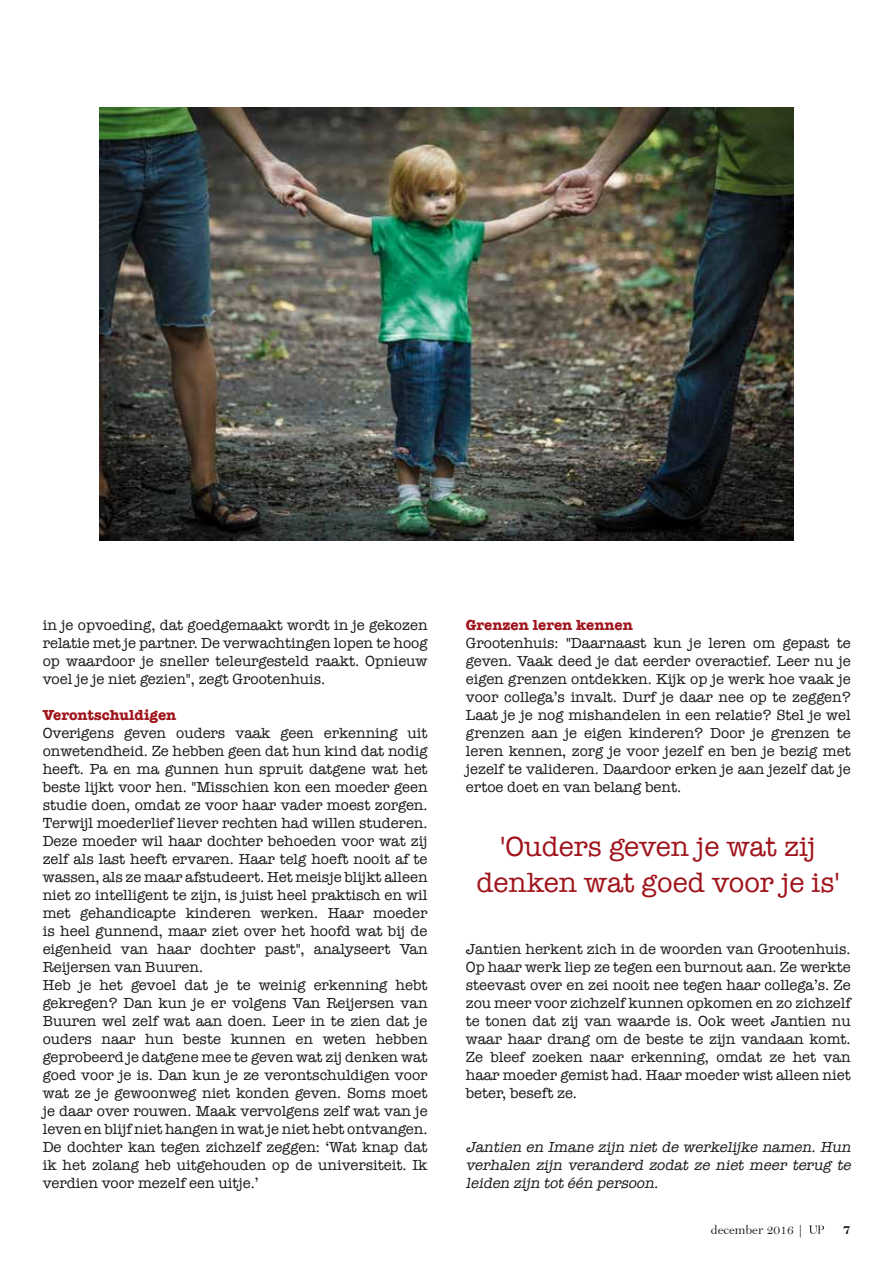
<style>
.page{position:relative;width:893px;height:1263px;background:#fff}
.page>*{position:absolute;margin:0;border:0;box-sizing:border-box;transform-origin:0 0}
.t1{font:28.5px/36px "American Typewriter";color:#a0141c;text-align:center}
.t2{font:15px/18px "American Typewriter";color:#1a171c;text-align:justify}
.t3{font:italic 15px/18px "American Typewriter";color:#1a171c;text-align:justify}
.t4{font:700 15px "American Typewriter";color:#a0141c}
.t5{font:15px "Bell MT Bold";color:#1a171c}
.t6{font:13.5px "Bell";color:#1a171c}
</style>
<div class="page">
<svg style="left:809px;top:1225px;width:15px;height:8px"></svg>
<img style="left:100px;top:108px;width:693px;height:432px">
<p class="t2" style="left:43px;top:616px;width:386px">in je opvoeding, dat goedgemaakt wordt in je gekozen relatie met je partner. De verwachtingen lopen te hoog op waardoor je sneller teleurgesteld raakt. Opnieuw voel je je niet gezien", zegt Grootenhuis.</p>
<p class="t4" style="left:43px;top:702px;width:135px">Verontschuldigen</p>
<p class="t2" style="left:43px;top:724px;width:386px;text-align:left">Overigens geven ouders vaak geen erkenning uit onwetendheid. Ze hebben geen dat hun kind dat nodig heeft. Pa en ma gunnen hun spruit datgene wat het beste lijkt voor hen. "Misschien kon een moeder geen studie doen, omdat ze voor haar vader moest zorgen.<br>Terwijl moederlief liever rechten had willen studeren.<br>Deze moeder wil haar dochter behoeden voor wat zij zelf als last heeft ervaren. Haar telg hoeft nooit af te wassen, als ze maar afstudeert. Het meisje blijkt alleen niet zo intelligent te zijn, is juist heel praktisch en wil met gehandicapte kinderen werken. Haar moeder is heel gunnend, maar ziet over het hoofd wat bij de eigenheid van haar dochter past", analyseert Van Reijersen van Buuren.<br>Heb je het gevoel dat je te weinig erkenning hebt gekregen? Dan kun je er volgens Van Reijersen van Buuren wel zelf wat aan doen. Leer in te zien dat je ouders naar hun beste kunnen en weten hebben geprobeerd je datgene mee te geven wat zij denken wat goed voor je is. Dan kun je ze verontschuldigen voor wat ze je gewoonweg niet konden geven. Soms moet je daar over rouwen. Maak vervolgens zelf wat van je leven en blijf niet hangen in wat je niet hebt ontvangen.<br>De dochter kan tegen zichzelf zeggen: ‘Wat knap dat ik het zolang heb uitgehouden op de universiteit. Ik verdien voor mezelf een uitje.’</p>
<p class="t4" style="left:466px;top:612px;width:169px">Grenzen leren kennen</p>
<p class="t2" style="left:466px;top:634px;width:386px">Grootenhuis: "Daarnaast kun je leren om gepast te geven. Vaak deed je dat eerder overactief. Leer nu je eigen grenzen ontdekken. Kijk op je werk hoe vaak je voor collega’s invalt. Durf je daar nee op te zeggen?<br>Laat je je nog mishandelen in een relatie? Stel je wel grenzen aan je eigen kinderen? Door je grenzen te leren kennen, zorg je voor jezelf en ben je bezig met jezelf te valideren. Daardoor erken je aan jezelf dat je ertoe doet en van belang bent.</p>
<h1 class="t1" style="left:476px;top:827px;width:365px">'Ouders geven je wat zij denken wat goed voor je is'</h1>
<p class="t2" style="left:466px;top:940px;width:386px">Jantien herkent zich in de woorden van Grootenhuis.<br>Op haar werk liep ze tegen een burnout aan. Ze werkte steevast over en zei nooit nee tegen haar collega’s. Ze zou meer voor zichzelf kunnen opkomen en zo zichzelf te tonen dat zij van waarde is. Ook weet Jantien nu waar haar drang om de beste te zijn vandaan komt.<br>Ze bleef zoeken naar erkenning, omdat ze het van haar moeder gemist had. Haar moeder wist alleen niet beter, beseft ze.</p>
<p class="t3" style="left:466px;top:1138px;width:390px">Jantien en Imane zij n nietde werkelij ke namen.Hun verhalen zij n veranderd zodat ze niet meer terug te leiden zijn totéén persoon.</p>
<p class="t6" style="left:711px;top:1221px;width:94px">december 2016 |</p>
<p class="t5" style="left:843px;top:1220px;width:9px">7</p>
</div>
